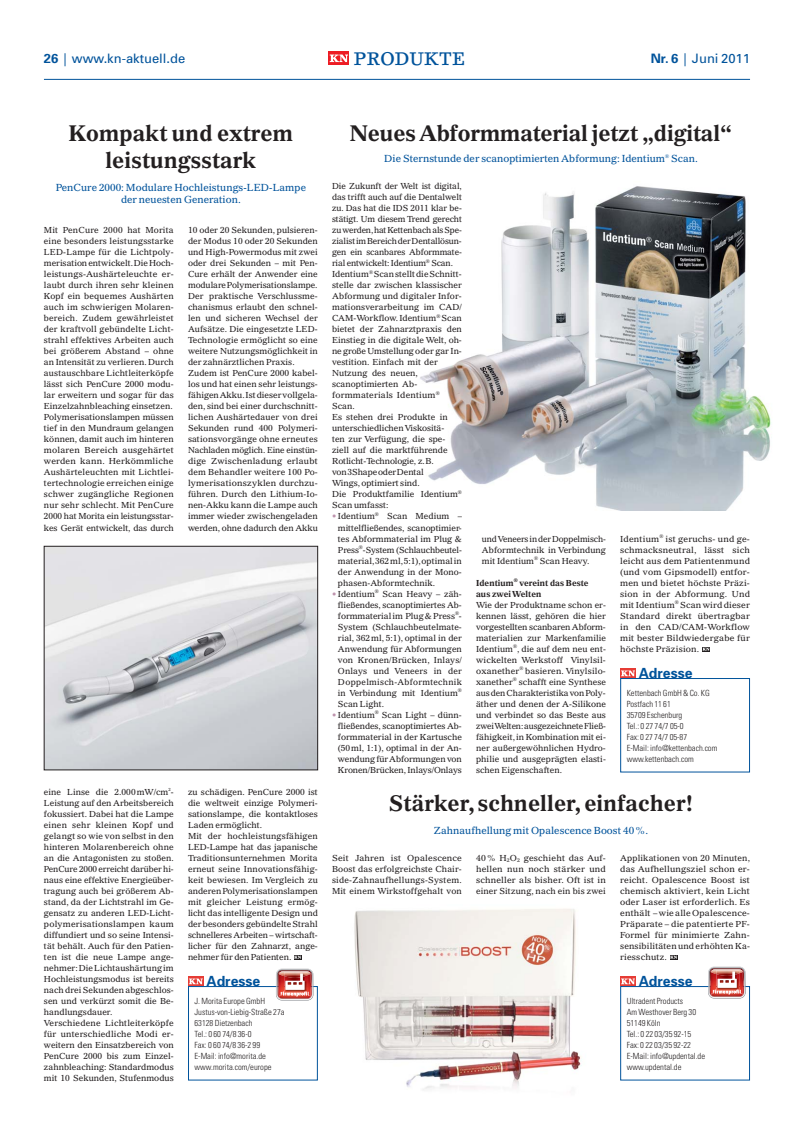
<style>
.page{position:relative;width:794px;height:1134px;background:#fff}
.page>*{position:absolute;margin:0;border:0;box-sizing:border-box;transform-origin:0 0}
.t1{font:700 22px/26.4px "Gazette LH";color:#231f20;text-align:center}
.t2{font:18px "Lino Letter Medium Os F";color:#00539b}
.t3{font:700 14px "Univers";color:#00539b}
.t4{font:13px "Univers";color:#00539b}
.t5{font:10px/12px "Gazette LH";color:#00539b;text-align:center}
.t6{font:8.5px/11px "Gazette LH";color:#231f20;text-align:justify}
.t7{font:300 condensed 8.5px/11px "Univers";color:#231f20}
.t8{font:700 8.5px/11px "Gazette LH";color:#231f20}
.s1{font-weight:700}
.s2{color:#bf94ae}
</style>
<div class="page">
<div style="left:329px;top:52px;width:20px;height:13px;background:#ed1c24"></div>
<svg style="left:330px;top:54px;width:18px;height:8px"></svg>
<hr style="left:44px;top:79px;width:706px;height:1px;background:#00539b">
<svg style="left:702px;top:647px;width:8px;height:4px"></svg>
<svg style="left:294px;top:955px;width:8px;height:4px"></svg>
<svg style="left:670px;top:955px;width:7px;height:4px"></svg>
<div style="left:620px;top:678px;width:130px;height:94px;border:1px solid #00539b"></div>
<svg style="left:620px;top:668px;width:16px;height:10px"></svg>
<svg style="left:621px;top:670px;width:14px;height:6px"></svg>
<div style="left:188px;top:986px;width:130px;height:94px;border:1px solid #00539b"></div>
<svg style="left:188px;top:976px;width:16px;height:10px"></svg>
<svg style="left:189px;top:978px;width:14px;height:6px"></svg>
<img style="left:420px;top:186px;width:351px;height:325px">
<img style="left:46px;top:548px;width:270px;height:220px">
<div style="left:44px;top:546px;width:274px;height:224px;border:1px solid #231f20"></div>
<img style="left:354px;top:909px;width:228px;height:181px">
<svg style="left:276px;top:969px;width:37px;height:31px"></svg>
<div style="left:620px;top:986px;width:130px;height:94px;border:1px solid #00539b"></div>
<svg style="left:620px;top:976px;width:16px;height:10px"></svg>
<svg style="left:621px;top:978px;width:14px;height:6px"></svg>
<svg style="left:708px;top:967px;width:37px;height:31px"></svg>
<h3 class="t4" style="left:44px;top:54px;width:143px"><span class="s1">26</span> | www.kn-aktuell.de</h3>
<h2 class="t2" style="left:354px;top:52px;width:113px">PRODUKTE</h2>
<h3 class="t4" style="left:651px;top:54px;width:101px"><span class="s1">Nr. 6</span> | Juni 2011</h3>
<h1 class="t1" style="left:69px;top:122px;width:226px">Kompakt und extrem leistungsstark</h1>
<p class="t5" style="left:56px;top:182px;width:252px">PenCure 2000: Modulare Hochleistungs-LED-Lampe der neuesten Generation.</p>
<p class="t6" style="left:44px;top:226px;width:131px;text-align:left">Mit PenCure 2000 hat Morita eine besonders leistungsstarke<br>LED-Lampe für die Lichtpoly - merisation entwickelt. Die Hoch&shy;leistungs-Aushärteleuchte er&shy;laubt durch ihren sehr kleinen<br>Kopf ein bequemes Aushärten auch im schwierigen Molaren&shy;bereich. Zudem gewährleistet der kraftvoll gebündelte Licht&shy;strahl effektives Arbeiten auch bei größerem Abstand – ohne an Intensität zu verlieren. Durch austauschbare Lichtleiterköpfe lässt sich PenCure 2000 modu&shy;lar erweitern und sogar für das<br>Einzelzahnbleaching einsetzen.<br>Polymerisationslampen müssen tief in den Mundraum gelangen können, damit auch im hinteren molaren Bereich ausgehärtet wer den kann. Herkömmliche<br>Aushärteleuchten mit Lichtlei&shy;tertechnologie erreichen einige schwer zugängliche Regionen nur sehr schlecht. Mit PenCure<br>2000 hat Morita ein leistungsstar&shy;kes Gerät entwickelt, das durch</p>
<p class="t6" style="left:188px;top:226px;width:131px;text-align:left">10 oder 20 Sekunden, pulsieren&shy;der Modus 10 oder 20 Sekunden und High-Powermodus mit zwei oder drei Sekunden – mit Pen-<br>Cure erhält der Anwender eine modulare Polymerisationslampe.<br>Der praktische Verschlussme&shy;chanismus erlaubt den schnel&shy;len und sicheren Wechsel der<br>Aufsätze. Die eingesetzte LED-<br>Technologie ermöglicht so eine weitere Nutzungsmöglichkeit in der zahnärztlichen Praxis.<br>Zudem ist PenCure 2000 kabel&shy;los und hat einen sehr leistungs&shy;fähigen Akku. Ist dieser vollgela&shy;den, sind bei einer durchschnitt&shy;lichen Aushärtedauer von drei<br>Sekunden rund 400 Polymeri - sa tionsvorgänge ohne erneutes<br>Nachladen möglich. Eine einstün&shy;dige Zwischenladung erlaubt dem Behandler weitere 100 Po - lymerisationszyklen durchzu&shy;führen. Durch den Lithium-Io&shy;nen-Akku kann die Lampe auch immer wieder zwischengeladen werden, ohne dadurch den Akku</p>
<p class="t6" style="left:44px;top:787px;width:131px;text-align:left">eine Linse die 2.000mW/cm<sup>2</sup>-<br>Leistung auf den Arbeitsbereich fokussiert. Dabei hat die Lampe einen sehr kleinen Kopf und gelangt so wie von selbst in den hinteren Molarenbereich ohne an die Antagonisten zu stoßen.<br>PenCure 2000 erreicht darüber hi - naus eine effektive Energieüber&shy;tragung auch bei größerem Ab&shy;stand, da der Lichtstrahl im Ge - gensatz zu anderen LED-Licht&shy;polymerisationslampen kaum diffundiert und so seine Intensi - tät behält. Auch für den Patien&shy;ten ist die neue Lampe ange - nehmer: Die Lichtaushärtung im<br>Hochleistungsmodus ist bereits nach drei Sekunden abgeschlos&shy;sen und verkürzt somit die Be&shy;handlungsdauer.<br>Verschiedene Lichtleiterköpfe für unterschiedliche Modi er - weitern den Einsatzbereich von<br>PenCure 2000 bis zum Einzel&shy;zahnbleaching: Standardmodus mit 10 Sekunden, Stufenmodus</p>
<p class="t6" style="left:188px;top:787px;width:131px;text-align:left">zu schädigen. PenCure 2000 ist die weltweit einzige Polymeri - sationslampe, die kontaktloses<br>Laden ermöglicht.<br>Mit der hochleistungsfähigen<br>LED-Lampe hat das japanische<br>Traditionsunternehmen Morita erneut seine Innovationsfähig&shy;keit bewiesen. Im Vergleich zu an deren Polymerisationslampen mit gleicher Leistung ermög&shy;licht das intelligente Design und der besonders gebündelte Strahl schnel leres Arbeiten – wirtschaft&shy;licher für den Zahnarzt, ange&shy;nehmer für den Patienten.</p>
<h3 class="t3" style="left:207px;top:976px;width:55px">Adresse</h3>
<p class="t7" style="left:194px;top:996px;width:92px">J. Morita Europe GmbH<br>Justus-von-Liebig-Straße 27a<br>63128 Dietzenbach<br>Tel.: 0 60 74/8 36-0<br>Fax: 0 60 74/8 36-2 99<br>E-Mail: info@morita.de www.morita.com/europe</p>
<h1 class="t1" style="left:350px;top:122px;width:384px">Neues Abformmaterial jetzt „digital“</h1>
<p class="t5" style="left:384px;top:153px;width:315px">Die Sternstunde der scanoptimierten Abformung: Identium<sup>®</sup> Scan.</p>
<p class="t6" style="left:332px;top:182px;width:131px;text-align:left">Die Zukunft der Welt ist digital, das trifft auch auf die Dentalwelt zu. Das hat die IDS 2011 klar be&shy;stätigt. Um diesem Trend gerecht zu werden, hat Kettenbach als Spe&shy;zialist im Bereich der Dentallösun&shy;gen ein scanbares Abformmate&shy;rial entwickelt: Identium<sup>®</sup> Scan.<br>Identium<sup>®</sup> Scan stellt die Schnitt&shy;stelle dar zwischen klassischer<br>Abformung und digitaler Infor&shy;mationsverarbeitung im CAD/<br>CAM-Workflow. Identium<sup>®</sup> Scan bietet der Zahnarztpraxis den<br>Einstieg in die digitale Welt, oh&shy;ne große Umstellung oder gar In - vestition. Einfach mit der<br>Nutzung des neuen, scanoptimierten Ab&shy;formmaterials Identium<sup>®<br></sup>Scan.<br>Es stehen drei Produkte in unterschiedlichen Viskositä-<br>ten zur Verfügung, die spe&shy;ziell auf die marktführende<br>Rotlicht-Techno logie, z.B.<br>von 3Shape oder Dental<br>Wings, optimiert sind.<br>Die Produktfamilie Identium<sup>®<br></sup>Scan umfasst:</p>
<p class="t6" style="left:338px;top:512px;width:125px;text-indent:-6px"><span class="s2">•</span> Identium<sup>®</sup> Scan Medium – mit telfließendes, scanoptimier&shy;tes Abformmaterial im Plug &amp; Press<sup>®</sup>-System (Schlauchbeutel&shy;material, 362ml, 5:1), optimal in der Anwendung in der Mono&shy;phasen-Abformtechnik.</p>
<p class="t6" style="left:338px;top:589px;width:125px;text-indent:-6px"><span class="s2">•</span> Identium<sup>®</sup> Scan Heavy – zäh&shy;fließendes, scanoptimiertes Ab&shy;formmaterial im Plug &amp; Press<sup>®</sup>- System (Schlauchbeutelmate&shy;rial, 362ml, 5:1), optimal in der Anwendung für Abformungen von Kronen/Brücken, Inlays/ Onlays und Veneers in der Doppelmisch-Abformtechnik in Verbindung mit Identium<sup>® </sup>Scan Light.</p>
<p class="t6" style="left:338px;top:710px;width:125px;text-indent:-6px"><span class="s2">•</span> Identium<sup>®</sup> Scan Light – dünn&shy;fließendes, scanoptimiertes Ab&shy;formmaterial in der Kartusche (50ml, 1:1), optimal in der An&shy;wendung für Abformungen von Kronen/Brücken, Inlays/Onlays</p>
<p class="t6" style="left:482px;top:534px;width:125px">und Veneers in der Doppelmisch-Abformtechnik in Verbindung mit Identium<sup>®</sup> Scan Heavy.</p>
<p class="t8" style="left:476px;top:578px;width:114px">Identium<sup>®</sup> vereint das Beste aus zwei Welten</p>
<p class="t6" style="left:476px;top:600px;width:131px">Wie der Produktname schon er&shy;kennen lässt, gehören die hier vorgestellten scanbaren Abform&shy;materialien zur Markenfamilie Identium<sup>®</sup>, die auf dem neu ent&shy;wickelten Werkstoff Vinylsil - oxanether<sup>®</sup> basieren. Vinylsilo&shy;xanether<sup>®</sup> schafft eine Synthese aus den Charakteristika von Poly&shy;äther und denen der A-Silikone und verbindet so das Beste aus zwei Welten: ausgezeichnete Fließ&shy;fähigkeit, in Kombination mit ei&shy;ner außergewöhnlichen Hydro&shy;philie und ausgeprägten elasti&shy;schen Eigenschaften.</p>
<p class="t6" style="left:620px;top:534px;width:131px">Identium<sup>®</sup> ist geruchs- und ge&shy;schmacksneutral, lässt sich leicht aus dem Patientenmund (und vom Gipsmodell) entfor&shy;men und bietet höchste Präzi&shy;sion in der Abformung. Und mit Identium<sup>®</sup> Scan wird dieser Standard direkt übertragbar in den CAD/CAM-Workflow mit bester Bildwiedergabe für höchs te Präzision.</p>
<h3 class="t3" style="left:639px;top:668px;width:55px">Adresse</h3>
<p class="t7" style="left:626px;top:688px;width:92px">Kettenbach GmbH &amp; Co. KG<br>Postfach 11 61<br>35709 Eschenburg<br>Tel.: 0 27 74/7 05-0<br>Fax: 0 27 74/7 05-87<br>E-Mail: info@kettenbach.com www.kettenbach.com</p>
<h1 class="t1" style="left:389px;top:792px;width:306px">Stärker, schneller, einfacher!</h1>
<p class="t5" style="left:434px;top:825px;width:216px">Zahnaufhellung mit Opalescence Boost 40%.</p>
<p class="t6" style="left:332px;top:853px;width:131px">Seit Jahren ist Opalescence Boost das erfolgreichste Chair&shy;side-Zahnaufhellungs-System.<br>Mit einem Wirkstoffgehalt von</p>
<p class="t6" style="left:476px;top:853px;width:131px">40% H<sub>2</sub>O<sub>2</sub> geschieht das Auf - hellen nun noch stärker und schneller als bisher. Oft ist in einer Sitzung, nach ein bis zwei</p>
<p class="t6" style="left:620px;top:853px;width:131px">Applikationen von 20 Minuten, das Aufhellungsziel schon er&shy;reicht. Opalescence Boost ist chemisch aktiviert, kein Licht oder Laser ist erforderlich. Es enthält – wie alle Opalescence-Präparate – die patentierte PF-Formel für minimierte Zahn&shy;sensibilitäten und erhöhten Ka - riesschutz.</p>
<h3 class="t3" style="left:639px;top:976px;width:55px">Adresse</h3>
<p class="t7" style="left:626px;top:996px;width:80px">Ultradent Products<br>Am Westhover Berg 30<br>51149 Köln<br>Tel.: 0 22 03/35 92-15<br>Fax: 0 22 03/35 92-22<br>E-Mail: info@updental.de www.updental.de</p>
</div>
